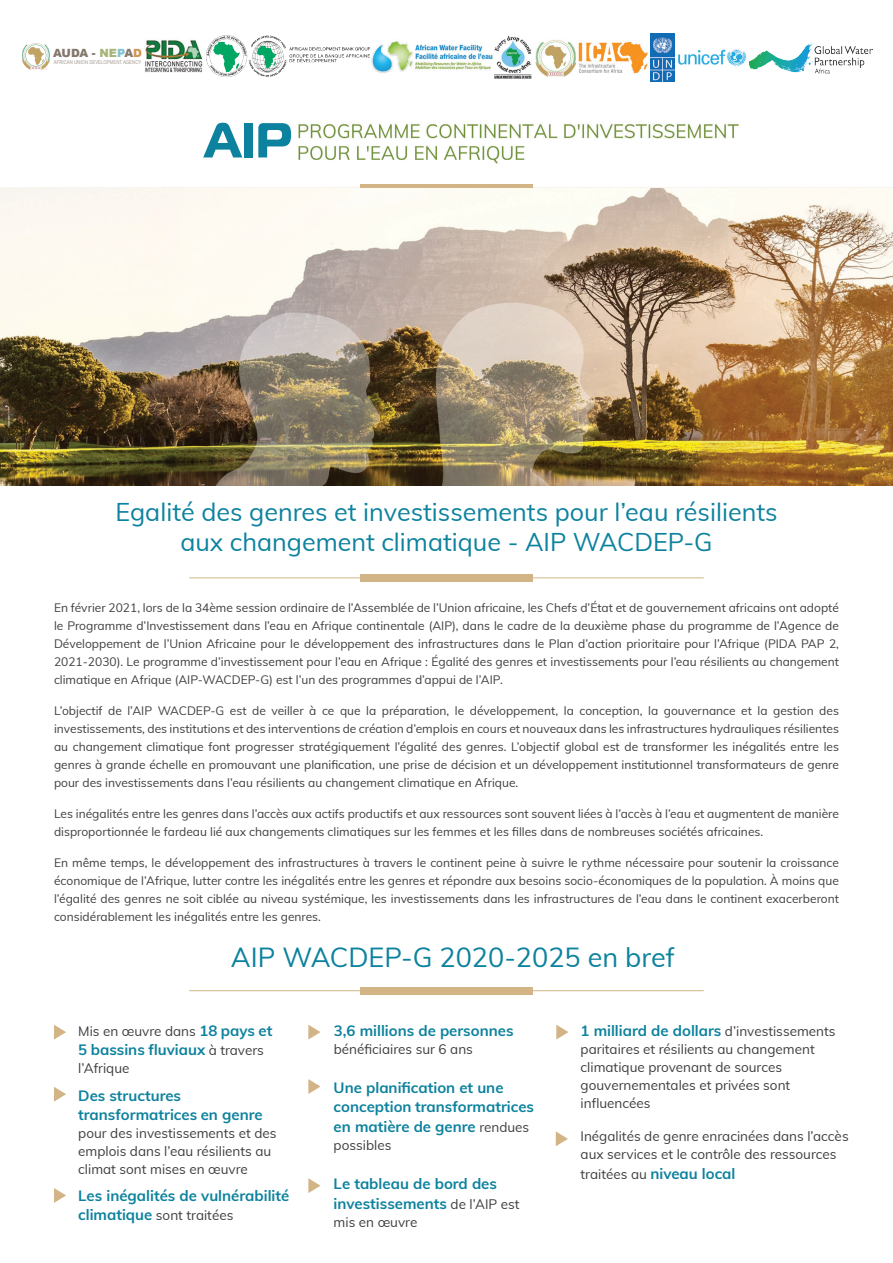
<style>
.page{position:relative;width:893px;height:1263px;background:#fff}
.page>*{position:absolute;margin:0;border:0;box-sizing:border-box;transform-origin:0 0}
.t1{font:27px "Muli";color:#0d829e}
.t2{font:25.2px/30px "Muli";color:#0d829e;text-align:center}
.t3{font:700 15px/19.5px "Muli";color:#0d829e}
.t4{font:13.5px/18px "Muli";color:#3e3e3f}
.t5{font:12px/18px "Muli";color:#3e3e3f;text-align:justify}
.t6{font:900 11.4px "Arial";color:#84786c}
.t7{font:5.25px "Arial Narrow";color:#a49b94}
.s1{color:#a6b577}
.s2{color:#81c3d4}
.s3{color:#d19752}
.s4{font-weight:700;font-size:15px;color:#0d829e}
.s5{font-weight:400;font-size:13.5px;color:#3e3e3f}
</style>
<div class="page">
<hr style="left:189px;top:990px;width:515px;height:1px;background:#d3b487">
<div style="left:360px;top:987px;width:173px;height:7px;background:#d3b487"></div>
<hr style="left:189px;top:577px;width:515px;height:1px;background:#d3b487">
<div style="left:360px;top:574px;width:173px;height:7px;background:#d3b487"></div>
<svg style="left:54px;top:1188px;width:12px;height:15px"></svg>
<svg style="left:556px;top:1025px;width:12px;height:14px"></svg>
<svg style="left:308px;top:1178px;width:13px;height:15px"></svg>
<svg style="left:54px;top:1087px;width:12px;height:15px"></svg>
<svg style="left:308px;top:1079px;width:13px;height:15px"></svg>
<svg style="left:556px;top:1131px;width:12px;height:15px"></svg>
<svg style="left:54px;top:1025px;width:12px;height:14px"></svg>
<svg style="left:308px;top:1025px;width:13px;height:14px"></svg>
<div style="left:360px;top:185px;width:173px;height:7px;background:#d3b487"></div>
<img style="left:206px;top:35px;width:164px;height:42px">
<img style="left:371px;top:41px;width:122px;height:32px">
<img style="left:749px;top:42px;width:123px;height:32px">
<svg style="left:22px;top:43px;width:28px;height:27px"></svg>
<img style="left:578px;top:41px;width:70px;height:33px">
<img style="left:145px;top:40px;width:58px;height:33px">
<img style="left:651px;top:33px;width:23px;height:48px">
<img style="left:495px;top:37px;width:80px;height:41px">
<img style="left:678px;top:49px;width:68px;height:18px">
<svg style="left:203px;top:123px;width:39px;height:34px"></svg>
<div style="left:244px;top:123px;width:9px;height:34px;background:#0d829e"></div>
<svg style="left:258px;top:123px;width:33px;height:34px"></svg>
<img style="left:298px;top:124px;width:441px;height:40px">
<img style="left:0;top:188px;width:893px;height:298px">
<p class="t6" style="left:53px;top:47px;width:90px">AUDA - <span class="s1">NE</span><span class="s2">P</span>A<span class="s3">D</span></p>
<p class="t7" style="left:54px;top:58px;width:89px">AFRICAN UNION DEVELOPMENT AGENCY</p>
<h2 class="t2" style="left:115px;top:496px;width:664px">Egalité des genres et investissements pour l’eau résilients aux changement climatique - AIP WACDEP-G</h2>
<p class="t5" style="left:54px;top:598px;width:786px">En février 2021, lors de la 34ème session ordinaire de l’Assemblée de l’Union africaine, les Chefs d’État et de gouvernement africains ont adopté le Programme d’Investissement dans l’eau en Afrique continentale (AIP), dans le cadre de la deuxième phase du programme de l’Agence de Développement de l’Union Africaine pour le développement des infrastructures dans le Plan d’action prioritaire pour l’Afrique (PIDA PAP 2, 2021-2030). Le programme d’investissement pour l’eau en Afrique : Égalité des genres et investissements pour l’eau résilients au changement climatique en Afrique (AIP-WACDEP-G) est l’un des programmes d’appui de l’AIP.</p>
<p class="t5" style="left:54px;top:701px;width:786px">L’objectif de l’AIP WACDEP-G est de veiller à ce que la préparation, le développement, la conception, la gouvernance et la gestion des investissements, des institutions et des interventions de création d’emplois en cours et nouveaux dans les infrastructures hydrauliques résilientes au changement climatique font progresser stratégiquement l’égalité des genres. L’objectif global est de transformer les inégalités entre les genres à grande échelle en promouvant une planification, une prise de décision et un développement institutionnel transformateurs de genre pour des investissements dans l’eau résilients au changement climatique en Afrique.</p>
<p class="t5" style="left:54px;top:804px;width:786px">Les inégalités entre les genres dans l’accès aux actifs productifs et aux ressources sont souvent liées à l’accès à l’eau et augmentent de manière disproportionnée le fardeau lié aux changements climatiques sur les femmes et les filles dans de nombreuses sociétés africaines.</p>
<p class="t5" style="left:54px;top:853px;width:786px">En même temps, le développement des infrastructures à travers le continent peine à suivre le rythme nécessaire pour soutenir la croissance économique de l’Afrique, lutter contre les inégalités entre les genres et répondre aux besoins socio-économiques de la population. À moins que l’égalité des genres ne soit ciblée au niveau systémique, les investissements dans les infrastructures de l’eau dans le continent exacerberont considérablement les inégalités entre les genres.</p>
<h1 class="t1" style="left:231px;top:938px;width:445px">AIP WACDEP-G 2020-2025 en bref</h1>
<p class="t4" style="left:78px;top:1021px;width:196px">Mis en œuvre dans <span class="s4">18 pays et</span></p>
<p class="t3" style="left:78px;top:1039px;width:187px">5 bassins fluviaux <span class="s5">à travers</span></p>
<p class="t4" style="left:78px;top:1059px;width:53px">l’Afrique</p>
<p class="t3" style="left:78px;top:1085px;width:186px">Des structures transformatrices en genre</p>
<p class="t4" style="left:78px;top:1123px;width:200px">pour des investissements et des emplois dans l’eau résilients au climat sont mises en œuvre</p>
<p class="t3" style="left:78px;top:1185px;width:213px">Les inégalités de vulnérabilité</p>
<p class="t4" style="left:78px;top:1206px;width:157px"><span class="s4">climatique</span> sont traitées</p>
<p class="t3" style="left:334px;top:1020px;width:181px">3,6 millions de personnes</p>
<p class="t4" style="left:334px;top:1039px;width:141px">bénéficiaires sur 6 ans</p>
<p class="t3" style="left:334px;top:1077px;width:202px">Une planification et une conception transformatrices en matière de genre <span class="s5">rendues</span></p>
<p class="t4" style="left:334px;top:1135px;width:59px">possibles</p>
<p class="t3" style="left:334px;top:1173px;width:187px">Le tableau de bord des investissements <span class="s5">de l’AIP est</span></p>
<p class="t4" style="left:334px;top:1212px;width:85px">mis en œuvre</p>
<p class="t3" style="left:581px;top:1020px;width:256px">1 milliard de dollars <span class="s5">d’investissements</span></p>
<p class="t4" style="left:581px;top:1039px;width:236px">paritaires et résilients au changement climatique provenant de sources gouvernementales et privées sont influencées</p>
<p class="t4" style="left:581px;top:1127px;width:270px">Inégalités de genre enracinées dans l’accès aux services et le contrôle des ressources</p>
<p class="t3" style="left:581px;top:1163px;width:156px"><span class="s5">traitées au</span> niveau local</p>
</div>
